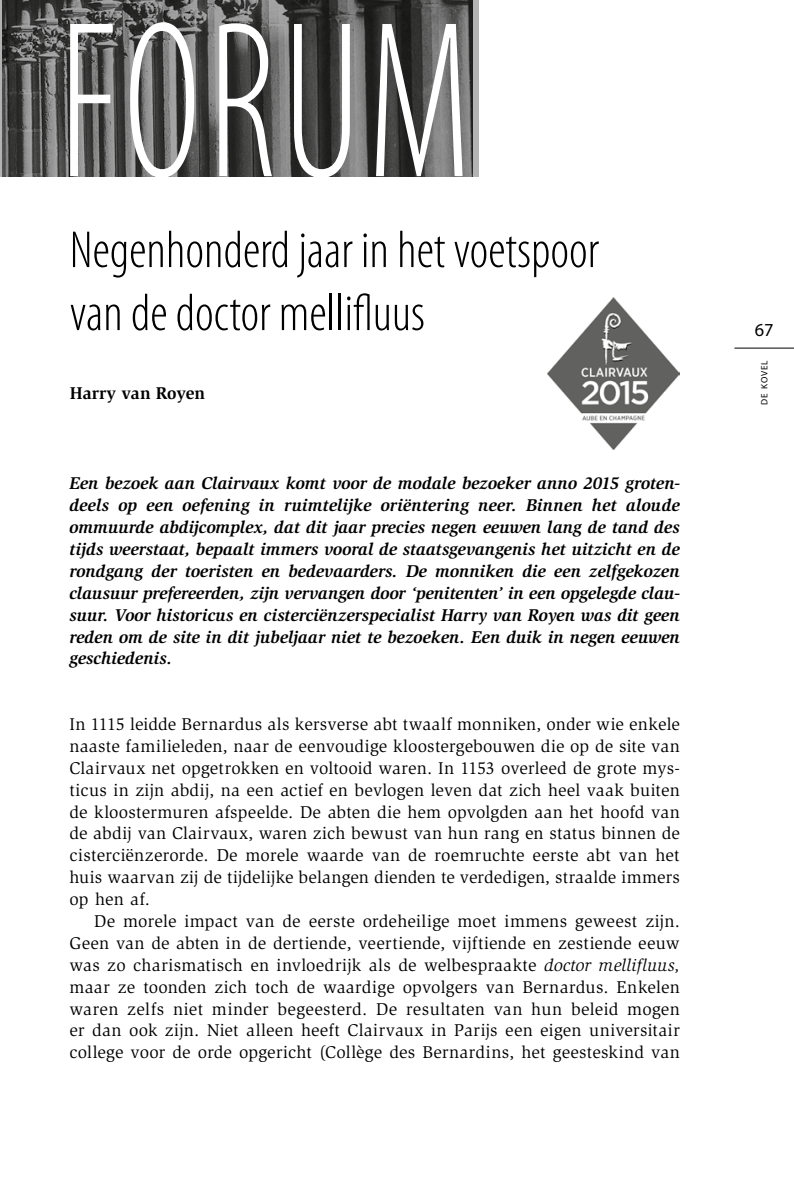
<style>
.page{position:relative;width:794px;height:1191px;background:#fff}
.page>*{position:absolute;margin:0;border:0;box-sizing:border-box;transform-origin:0 0}
.t1{font:300 condensed 225.58px "Myriad Pro";letter-spacing:.04em;color:#fff;scale:.81 1}
.t2{font:300 condensed 52.5px/63px "Myriad Pro";color:#000}
.t3{font:18.38px "Myriad Pro";color:#000}
.t4{font:17.5px/21.9px "Slimbach Std";letter-spacing:.01em;color:#000;text-align:justify}
.t5{font:italic 700 17.5px/21.9px "Slimbach Std";color:#000;text-align:justify}
.t6{font:700 17.5px "Slimbach Std";color:#000}
.t7{font:9.1px "Myriad Pro";letter-spacing:.085em;color:#000}
.s1{font-style:italic}
</style>
<div class="page">
<hr style="left:734px;top:348px;width:60px;height:1px;background:#000">
<svg style="left:0;top:0;width:479px;height:176px;background:#575756"></svg>
<img style="left:547px;top:297px;width:133px;height:152px">
<h1 class="t1" style="left:59px;top:-19px;width:511px">FORUM</h1>
<h2 class="t2" style="left:70px;top:219px;width:531px">Negenhonderd jaar in het voetspoor van de doctor mellifluus</h2>
<p class="t6" style="left:70px;top:382px;width:137px">Harry van Royen</p>
<p class="t5" style="left:69px;top:472px;width:612px">Een bezoek aan Clairvaux komt voor de modale bezoeker anno 2015 groten&shy;deels op een oefening in ruimtelijke oriëntering neer. Binnen het aloude ommuurde abdijcomplex, dat dit jaar precies negen eeuwen lang de tand des tijds weerstaat, bepaalt immers vooral de staatsgevangenis het uitzicht en de rondgang der toeristen en bedevaarders. De monniken die een zelfgekozen clausuur prefereerden, zijn vervangen door ‘penitenten’ in een opgelegde clau&shy;suur. Voor historicus en cisterciënzerspecialist Harry van Royen was dit geen reden om de site in dit jubeljaar niet te bezoeken. Een duik in negen eeuwen geschiedenis.</p>
<p class="t4" style="left:69px;top:713px;width:612px">In 1115 leidde Bernardus als kersverse abt twaalf monniken, onder wie enkele naaste familieleden, naar de eenvoudige kloostergebouwen die op de site van Clairvaux net opgetrokken en voltooid waren. In 1153 overleed de grote mys&shy;ticus in zijn abdij, na een actief en bevlogen leven dat zich heel vaak buiten de kloostermuren afspeelde. De abten die hem opvolgden aan het hoofd van de abdij van Clairvaux, waren zich bewust van hun rang en status binnen de cisterciënzerorde. De morele waarde van de roemruchte eerste abt van het huis waarvan zij de tijdelijke belangen dienden te verdedigen, straalde immers op hen af.</p>
<p class="t4" style="left:69px;top:910px;width:612px;text-indent:25px">De morele impact van de eerste ordeheilige moet immens geweest zijn.<br>Geen van de abten in de dertiende, veertiende, vijftiende en zestiende eeuw was zo charismatisch en invloedrijk als de welbespraakte <span class="s1">doctor mellifluus, </span>maar ze toonden zich toch de waardige opvolgers van Bernardus. Enkelen waren zelfs niet minder begeesterd. De resultaten van hun beleid mogen er dan ook zijn. Niet alleen heeft Clairvaux in Parijs een eigen universitair college voor de orde opgericht (Collège des Bernardins, het geesteskind van</p>
<p class="t3" style="left:755px;top:320px;width:20px">67</p>
<p class="t7" style="left:759px;top:405px;width:46px;rotate:-90deg">de kovel</p>
</div>
